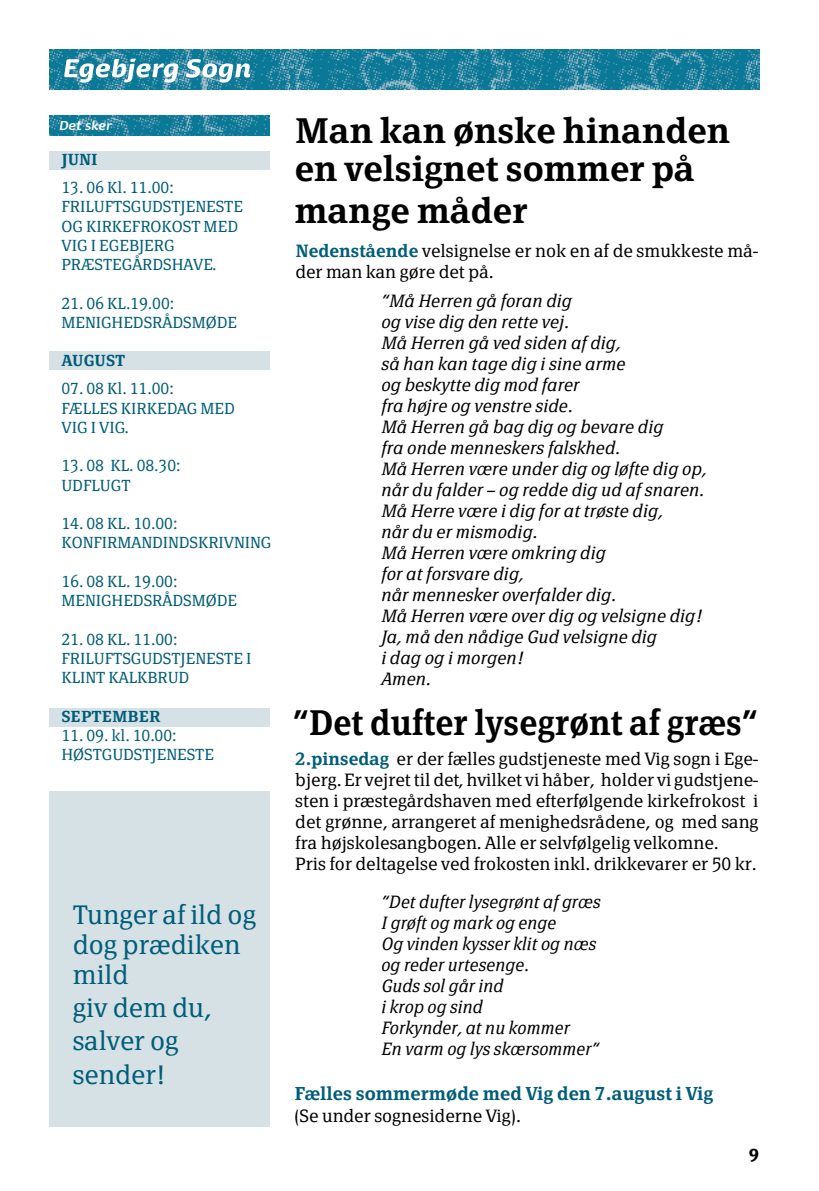
<style>
.page{position:relative;width:819px;height:1191px;background:#fff}
.page>*{position:absolute;margin:0;border:0;box-sizing:border-box;transform-origin:0 0}
.t1{font:600 35px/38.5px "Page Serif";color:#000}
.t2{font:600 35px "Page Serif";color:#000;scale:.93 1}
.t3{font:300 26.25px/29.8px "Page Serif TF";color:#005d79}
.t4{font:600 18.38px "Page Serif TF";color:#005d79}
.t5{font:italic 300 17.5px/21px "Page Serif TF";color:#000}
.t6{font:300 17.5px/21px "Page Serif TF";color:#000}
.t7{font:700 17.5px "Page Serif";color:#000}
.t8{font:300 15.75px/19.2px "Page Serif TF";color:#005d79}
.t9{font:600 15.75px "Page Serif TF";color:#005d79}
.t10{font:italic 700 12.25px "Dancer TF";color:#fff}
.s1{font-weight:600;color:#005d79}
</style>
<div class="page">
<img style="left:50px;top:50px;width:709px;height:39px">
<div style="left:50px;top:151px;width:220px;height:18px;background:#d5e1e5"></div>
<div style="left:50px;top:707px;width:220px;height:19px;background:#d5e1e5"></div>
<div style="left:50px;top:351px;width:220px;height:19px;background:#d5e1e5"></div>
<svg style="left:64px;top:58px;width:114px;height:25px"></svg>
<svg style="left:186px;top:59px;width:64px;height:24px"></svg>
<div style="left:50px;top:791px;width:220px;height:335px;background:#d5e1e5"></div>
<img style="left:50px;top:116px;width:219px;height:20px">
<p class="t10" style="left:59px;top:117px;width:54px">Det sker</p>
<p class="t9" style="left:61px;top:150px;width:36px">JUNI</p>
<p class="t8" style="left:61px;top:178px;width:183px">13. 06 Kl. 11.00:<br>FRILUFTSGUDSTJENESTE<br>OG KIRKEFROKOST MED<br>VIG I EGEBJERG<br>PRÆSTEGÅRDSHAVE.</p>
<p class="t8" style="left:61px;top:293px;width:177px">21. 06 KL.19.00:<br>MENIGHEDSRÅDSMØDE</p>
<p class="t9" style="left:61px;top:351px;width:23px">AUGUS</p>
<p class="t9" style="left:115px;top:351px;width:12px">T</p>
<p class="t8" style="left:61px;top:379px;width:175px">07. 08 Kl. 11.00:<br>FÆLLES KIRKEDAG MED<br>VIG I VIG.</p>
<p class="t8" style="left:61px;top:456px;width:121px">13. 08 KL. 08.30:<br>UDFLUGT</p>
<p class="t8" style="left:61px;top:514px;width:211px">14. 08 KL. 10.00:<br>KONFIRMANDINDSKRIVNING</p>
<p class="t8" style="left:61px;top:571px;width:177px">16. 08 KL. 19.00:<br>MENIGHEDSRÅDSMØDE</p>
<p class="t8" style="left:61px;top:629px;width:192px">21. 08 KL. 11.00:<br>FRILUFTSGUDSTJENESTE I<br>KLINT KALKBRUD</p>
<p class="t9" style="left:61px;top:707px;width:11px">SEP</p>
<p class="t9" style="left:92px;top:707px;width:23px">TEMBER</p>
<p class="t8" style="left:61px;top:725px;width:154px">11. 09. kl. 10.00:<br>HØSTGUDSTJENESTE</p>
<h2 class="t3" style="left:73px;top:900px;width:185px">Tunger af ild og dog prædiken mild</h2>
<h2 class="t3" style="left:73px;top:991px;width:140px;line-height:33.2px">giv dem du, salver og sender!</h2>
<h1 class="t1" style="left:295px;top:111px;width:437px">Man kan ønske hinanden en velsignet sommer på</h1>
<h1 class="t1" style="left:295px;top:191px;width:234px">mange måder</h1>
<p class="t6" style="left:295px;top:241px;width:464px"><span class="s1">Nedenstående</span> velsignelse er nok en af de smukkeste må&shy;der man kan gøre det på.</p>
<p class="t5" style="left:381px;top:290px;width:327px">”Må Herren gå foran dig<br>og vise dig den rette vej.<br>Må Herren gå ved siden af dig,<br>så han kan tage dig i sine arme<br>og beskytte dig mod farer<br>fra højre og venstre side.<br>Må Herren gå bag dig og bevare dig<br>fra onde menneskers falskhed.<br>Må Herren være under dig og løfte dig op, når du falder – og redde dig ud af snaren.<br>Må Herre være i dig for at trøste dig,<br>når du er mismodig.<br>Må Herren være omkring dig<br>for at forsvare dig,<br>når mennesker overfalder dig.<br>Må Herren være over dig og velsigne dig!<br>Ja, må den nådige Gud velsigne dig<br>i dag og i morgen!<br>Amen.</p>
<h1 class="t2" style="left:293px;top:702px;width:501px">”Det dufter lysegrønt af græs”</h1>
<p class="t6" style="left:295px;top:748px;width:464px"><span class="s1">2.pinsedag</span> er der fælles gudstjeneste med Vig sogn i Ege&shy;bjerg. Er vejret til det, hvilket vi håber, holder vi gudstjene&shy;sten i præstegårdshaven med efterfølgende kirkefrokost i det grønne, arrangeret af menighedsrådene, og med sang fra højskolesangbogen. Alle er selvfølgelig velkomne.<br>Pris for deltagelse ved frokosten inkl. drikkevarer er 50 kr.</p>
<p class="t5" style="left:381px;top:891px;width:221px">”Det dufter lysegrønt af græs<br>I grøft og mark og enge<br>Og vinden kysser klit og næs og reder urtesenge.<br>Guds sol går ind<br>i krop og sind<br>Forkynder, at nu kommer<br>En varm og lys skærsommer”</p>
<p class="t4" style="left:294px;top:1082px;width:420px">Fælles sommermøde med Vig den 7.august i Vig</p>
<p class="t6" style="left:294px;top:1105px;width:228px">(Se under sognesiderne Vig).</p>
<p class="t7" style="left:748px;top:1141px;width:12px">9</p>
</div>
